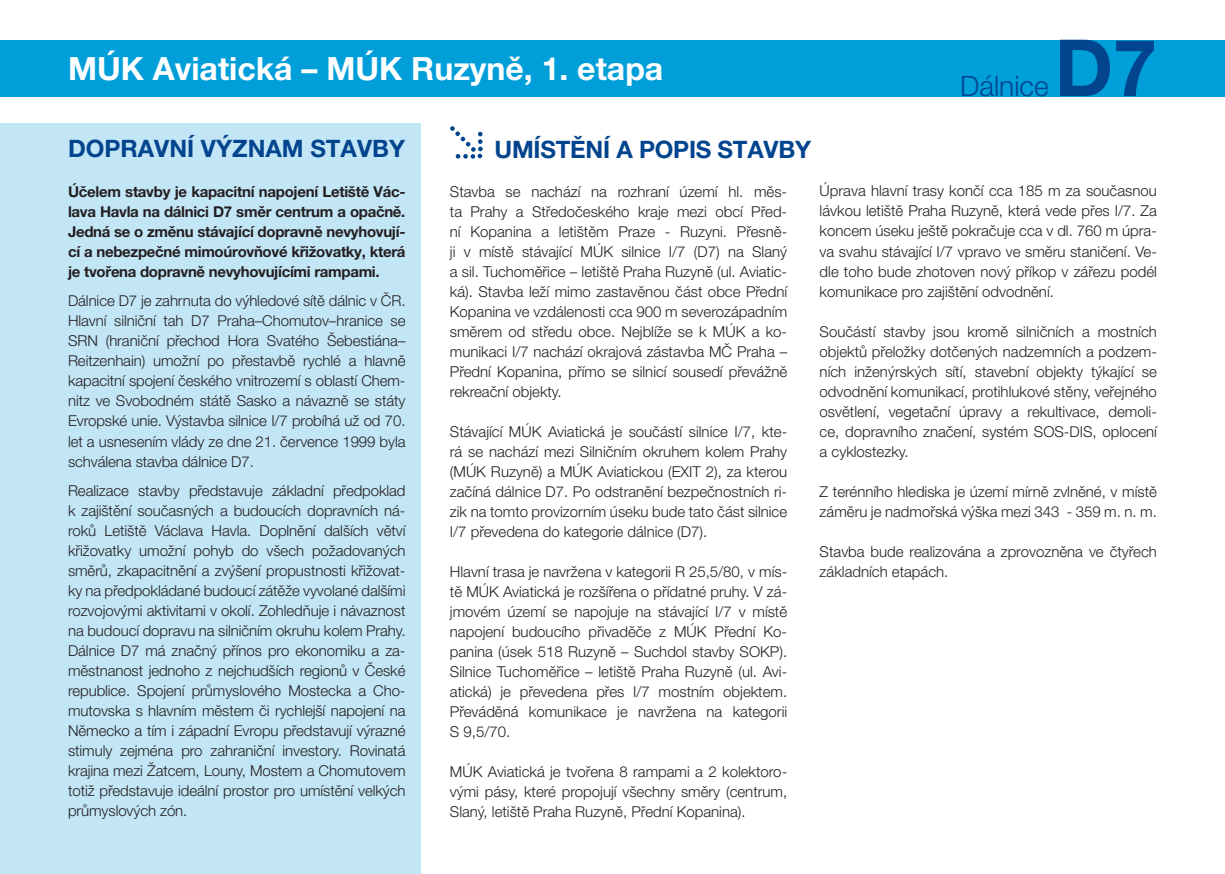
<style>
.page{position:relative;width:1225px;height:874px;background:#fff}
.page>*{position:absolute;margin:0;border:0;box-sizing:border-box;transform-origin:0 0}
.t1{font:700 78.8px "Helvetica Neue LT Pro";color:#02448d}
.t2{font:700 32px "Helvetica Neue LT Pro";color:#fff}
.t3{font:300 28.2px "Helvetica Neue LT Pro";color:#02448d}
.t4{font:700 24px "Helvetica Neue LT Pro";color:#02448d}
.t5{font:300 15px/20px "Helvetica Neue LT Pro";color:#231f20;text-align:justify}
.t6{font:700 15px/20px "Helvetica Neue LT Pro";letter-spacing:-.02em;color:#231f20;text-align:justify}
</style>
<div class="page">
<div style="left:0;top:40px;width:1225px;height:56px;background:#009fda"></div>
<div style="left:0;top:123px;width:421px;height:750px;background:#c3e6f6"></div>
<svg style="left:450px;top:126px;width:33px;height:33px"></svg>
<h2 class="t2" style="left:68px;top:48px;width:597px">MÚK Aviatická – MÚK Ruzyně, 1. etapa</h2>
<h3 class="t3" style="left:960px;top:69px;width:90px">Dálnice</h3>
<h1 class="t1" style="left:1054px;top:19px;width:104px">D7</h1>
<h3 class="t4" style="left:68px;top:133px;width:338px">DOPRAVNÍ VÝZNAM STAVBY</h3>
<p class="t6" style="left:68px;top:181px;width:339px">Účelem stavby je kapacitní napojení Letiště Vác&shy;lava Havla na dálnici D7 směr centrum a opačně.<br>Jedná se o změnu stávající dopravně nevyhovují&shy;cí a nebezpečné mimoúrovňové křižovatky, která je tvořena dopravně nevyhovujícími rampami.</p>
<p class="t5" style="left:68px;top:290px;width:339px">Dálnice D7 je zahrnuta do výhledové sítě dálnic v ČR.<br>Hlavní silniční tah D7 Praha–Chomutov–hranice se SRN (hraniční přechod Hora Svatého Šebestiána– Reitzenhain) umožní po přestavbě rychlé a hlavně kapacitní spojení českého vnitrozemí s oblastí Chem&shy;nitz ve Svobodném státě Sasko a návazně se státy Evropské unie. Výstavba silnice I/7 probíhá už od 70. let a usnesením vlády ze dne 21. července 1999 byla schválena stavba dálnice D7.</p>
<p class="t5" style="left:68px;top:479px;width:339px">Realizace stavby představuje základní předpoklad k zajištění současných a budoucích dopravních ná&shy;roků Letiště Václava Havla. Doplnění dalších větví křižovatky umožní pohyb do všech požadovaných směrů, zkapacitnění a zvýšení propustnosti křižovat&shy;ky na předpokládané budoucí zátěže vyvolané dalšími rozvojovými aktivitami v okolí. Zohledňuje i návaznost na budoucí dopravu na silničním okruhu kolem Prahy.<br>Dálnice D7 má značný přínos pro ekonomiku a za&shy;městnanost jednoho z nejchudších regionů v České republice. Spojení průmyslového Mostecka a Cho&shy;mutovska s hlavním městem či rychlejší napojení na Německo a tím i západní Evropu představují výrazné stimuly zejména pro zahraniční investory. Rovinatá krajina mezi Žatcem, Louny, Mostem a Chomutovem totiž představuje ideální prostor pro umístění velkých průmyslových zón.</p>
<h3 class="t4" style="left:494px;top:135px;width:318px">UMÍSTĚNÍ A POPIS STAVBY</h3>
<p class="t5" style="left:450px;top:181px;width:339px">Stavba se nachází na rozhraní území hl. měs&shy;ta Prahy a Středočeského kraje mezi obcí Před&shy;ní Kopanina a letištěm Praze - Ruzyni. Přesně&shy;ji v místě stávající MÚK silnice I/7 (D7) na Slaný a sil. Tuchoměřice – letiště Praha Ruzyně (ul. Aviatic&shy;ká). Stavba leží mimo zastavěnou část obce Přední Kopanina ve vzdálenosti cca 900 m severozápadním směrem od středu obce. Nejblíže se k MÚK a ko&shy;munikaci I/7 nachází okrajová zástavba MČ Praha – Přední Kopanina, přímo se silnicí sousedí převážně rekreační objekty.</p>
<p class="t5" style="left:450px;top:421px;width:339px">Stávající MÚK Aviatická je součástí silnice I/7, kte&shy;rá se nachází mezi Silničním okruhem kolem Prahy (MÚK Ruzyně) a MÚK Aviatickou (EXIT 2), za kterou začíná dálnice D7. Po odstranění bezpečnostních ri&shy;zik na tomto provizorním úseku bude tato část silnice I/7 převedena do kategorie dálnice (D7).</p>
<p class="t5" style="left:450px;top:561px;width:339px">Hlavní trasa je navržena v kategorii R 25,5/80, v mís&shy;tě MÚK Aviatická je rozšířena o přídatné pruhy. V zá&shy;jmovém území se napojuje na stávající I/7 v místě napojení budoucího přivaděče z MÚK Přední Ko&shy;panina (úsek 518 Ruzyně – Suchdol stavby SOKP).<br>Silnice Tuchoměřice – letiště Praha Ruzyně (ul. Avi&shy;atická) je převedena přes I/7 mostním objektem.<br>Převáděná komunikace je navržena na kategorii S 9,5/70.</p>
<p class="t5" style="left:450px;top:761px;width:339px">MÚK Aviatická je tvořena 8 rampami a 2 kolektoro&shy;vými pásy, které propojují všechny směry (centrum, Slaný, letiště Praha Ruzyně, Přední Kopanina).</p>
<p class="t5" style="left:819px;top:181px;width:339px">Úprava hlavní trasy končí cca 185 m za současnou lávkou letiště Praha Ruzyně, která vede přes I/7. Za koncem úseku ještě pokračuje cca v dl. 760 m úpra&shy;va svahu stávající I/7 vpravo ve směru staničení. Ve&shy;dle toho bude zhotoven nový příkop v zářezu podél komunikace pro zajištění odvodnění.</p>
<p class="t5" style="left:819px;top:321px;width:339px">Součástí stavby jsou kromě silničních a mostních objektů přeložky dotčených nadzemních a podzem&shy;ních inženýrských sítí, stavební objekty týkající se odvodnění komunikací, protihlukové stěny, veřejného osvětlení, vegetační úpravy a rekultivace, demoli&shy;ce, dopravního značení, systém SOS-DIS, oplocení a cyklostezky.</p>
<p class="t5" style="left:819px;top:481px;width:339px">Z terénního hlediska je území mírně zvlněné, v místě záměru je nadmořská výška mezi 343 - 359 m. n. m.</p>
<p class="t5" style="left:819px;top:541px;width:339px">Stavba bude realizována a zprovozněna ve čtyřech základních etapách.</p>
</div>
